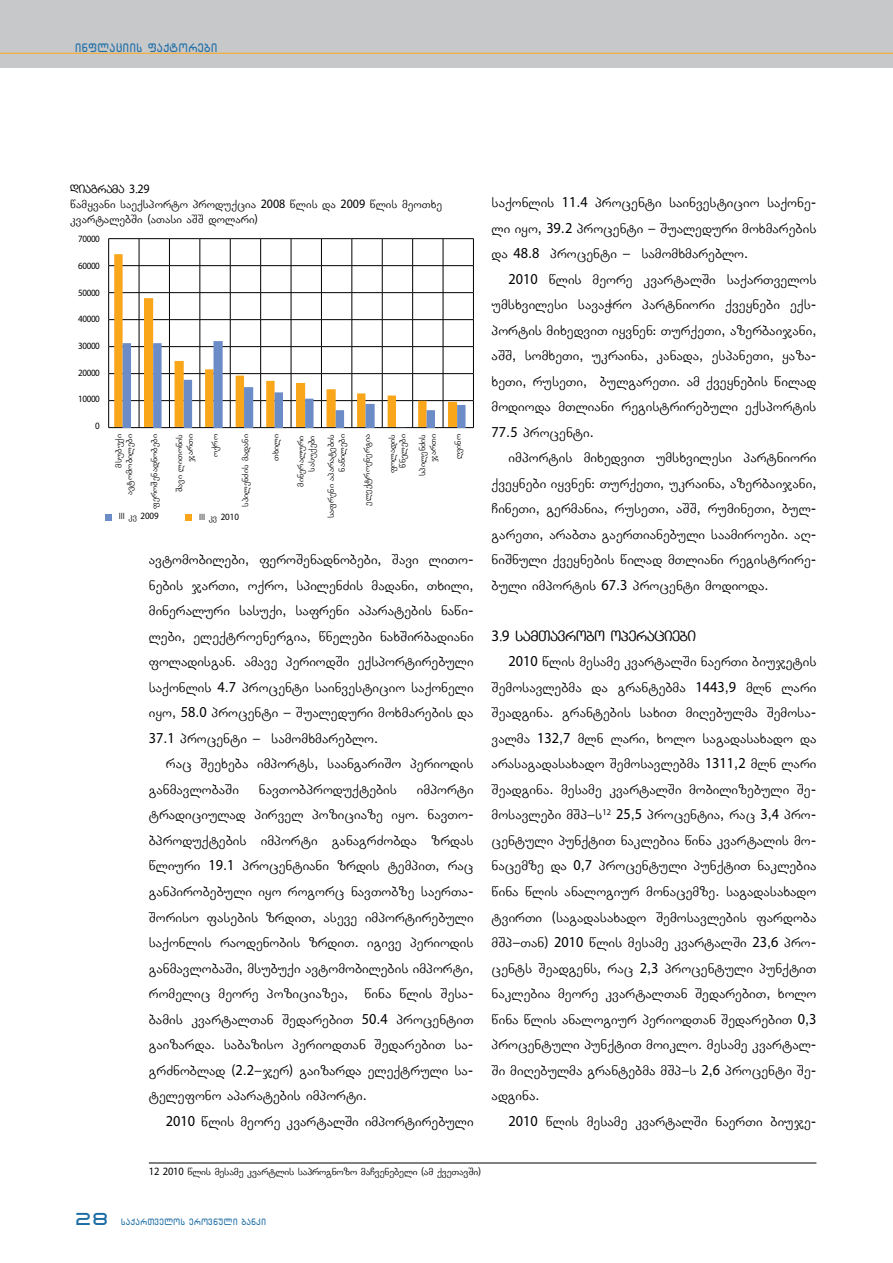
<style>
.page{position:relative;width:893px;height:1263px;background:#fff}
.page>*{position:absolute;margin:0;border:0;box-sizing:border-box;transform-origin:0 0}
.t1{font:15px "A Kolkhety M";color:#000}
.t2{font:14.25px/25.5px "A Kolkhety N";color:#000;text-align:justify}
.t3{font:12px/15px "A Kolkhety N";color:#000}
.t4{font:12px "Sanet";color:#1e6ea6}
.t5{font:12px "A Kolkhety M";color:#000}
.t6{font:10.5px "A Kolkhety N";letter-spacing:-.02em;color:#000}
.t7{font:9px/10.8px "A Kolkhety N";color:#000;text-align:right}
.t8{font:9px "Sanet";color:#1e6ea6}
.s1{font-family:"Gotthard";font-size:18px}
</style>
<div class="page">
<div style="left:0;top:0;width:893px;height:68px;background:#c7c8ca"></div>
<hr style="left:0;top:53px;width:893px;height:1px;background:#faa61a">
<hr style="left:108px;top:238px;width:31px;height:1px;background:#000">
<hr style="left:139px;top:238px;width:30px;height:1px;background:#000">
<hr style="left:169px;top:238px;width:31px;height:1px;background:#000">
<hr style="left:200px;top:238px;width:30px;height:1px;background:#000">
<hr style="left:230px;top:238px;width:31px;height:1px;background:#000">
<hr style="left:261px;top:238px;width:30px;height:1px;background:#000">
<hr style="left:291px;top:238px;width:30px;height:1px;background:#000">
<hr style="left:321px;top:238px;width:31px;height:1px;background:#000">
<hr style="left:352px;top:238px;width:30px;height:1px;background:#000">
<hr style="left:382px;top:238px;width:31px;height:1px;background:#000">
<hr style="left:413px;top:238px;width:30px;height:1px;background:#000">
<hr style="left:443px;top:238px;width:31px;height:1px;background:#000">
<hr style="left:108px;top:265px;width:31px;height:1px;background:#000">
<hr style="left:443px;top:265px;width:31px;height:1px;background:#000">
<hr style="left:108px;top:292px;width:31px;height:1px;background:#000">
<hr style="left:443px;top:292px;width:31px;height:1px;background:#000">
<hr style="left:108px;top:319px;width:31px;height:1px;background:#000">
<hr style="left:443px;top:319px;width:31px;height:1px;background:#000">
<hr style="left:108px;top:346px;width:31px;height:1px;background:#000">
<hr style="left:443px;top:346px;width:31px;height:1px;background:#000">
<hr style="left:108px;top:373px;width:31px;height:1px;background:#000">
<hr style="left:443px;top:373px;width:31px;height:1px;background:#000">
<hr style="left:108px;top:400px;width:31px;height:1px;background:#000">
<svg style="left:108px;top:239px;width:1px;height:188px"></svg>
<hr style="left:443px;top:400px;width:31px;height:1px;background:#000">
<svg style="left:473px;top:239px;width:1px;height:188px"></svg>
<hr style="left:108px;top:427px;width:366px;height:1px;background:#000">
<div style="left:185px;top:514px;width:7px;height:7px;background:#faa61a"></div>
<div style="left:105px;top:514px;width:6px;height:7px;background:#6c8cc7"></div>
<svg style="left:114px;top:254px;width:9px;height:173px;background:#f6aa2a"></svg>
<svg style="left:123px;top:239px;width:342px;height:189px"></svg>
<hr style="left:149px;top:1163px;width:667px;height:1px;background:#000">
<p class="t4" style="left:75px;top:40px;width:144px">INFLACIIS FAQTOREBI</p>
<p class="t5" style="left:70px;top:182px;width:81px">DIAGRAMA 3.29</p>
<p class="t3" style="left:70px;top:196px;width:373px">WAMYVANI SAEQSPORTO PRODUQCIA 2008 WLIS DA 2009 WLIS MEOTXE<br>KVARTALEBSI (ATASI ASS DOLARI)</p>
<p class="t7" style="left:78px;top:234px;width:23px">70000</p>
<p class="t7" style="left:78px;top:260px;width:23px">60000</p>
<p class="t7" style="left:78px;top:287px;width:23px">50000</p>
<p class="t7" style="left:78px;top:314px;width:23px">40000</p>
<p class="t7" style="left:78px;top:340px;width:23px">30000</p>
<p class="t7" style="left:78px;top:367px;width:23px">20000</p>
<p class="t7" style="left:78px;top:394px;width:23px">10000</p>
<p class="t7" style="left:95px;top:420px;width:6px">0</p>
<p class="t7" style="left:174px;top:492px;width:60px;rotate:-90deg">SAVI LITONIS<br>JARTI</p>
<p class="t7" style="left:361px;top:506px;width:73px;rotate:-90deg">ELEQTROENERGIA</p>
<p class="t7" style="left:270px;top:461px;width:28px;rotate:-90deg">TXILI</p>
<p class="t7" style="left:386px;top:473px;width:41px;rotate:-90deg">FOLADIS<br>WNELEBI</p>
<p class="t7" style="left:417px;top:476px;width:44px;rotate:-90deg">SPILENZIS<br>JARTI</p>
<p class="t7" style="left:452px;top:459px;width:27px;rotate:-90deg">RVINO</p>
<p class="t7" style="left:325px;top:518px;width:85px;rotate:-90deg">SAFRENI APARATEBIS<br>NAWILEBI</p>
<p class="t7" style="left:113px;top:495px;width:62px;rotate:-90deg">MSUBUQI<br>AVTOMOBILEBI</p>
<p class="t7" style="left:209px;top:457px;width:24px;rotate:-90deg">OQRO</p>
<p class="t7" style="left:295px;top:487px;width:53px;rotate:-90deg">MINERALURI<br>SASUQEBI</p>
<p class="t7" style="left:149px;top:509px;width:76px;rotate:-90deg">FEROSENADNOBEBI</p>
<p class="t7" style="left:240px;top:507px;width:74px;rotate:-90deg">SPILENZIS MADANI</p>
<p class="t7" style="left:119px;top:510px;width:41px">III KV 2009</p>
<p class="t7" style="left:200px;top:511px;width:41px">III KV 2010</p>
<p class="t2" style="left:149px;top:547px;width:326px">AVTOMOBILEBI, FEROSENADNOBEBI, SAVI LITO-NEBIS JARTI, OQRO, SPILENZIS MADANI, TXILI, MINERALURI SASUQI, SAFRENI APARATEBIS NAWI-LEBI, ELEQTROENERGIA, WNELEBI NAXSIRBADIANI FOLADISGAN. AMAVE PERIODSI EQSPORTIREBULI SAQONLIS 4.7 PROCENTI SAINVESTICIO SAQONELI IYO, 58.0 PROCENTI _ SUALEDURI MOXMAREBIS DA 37.1 PROCENTI _ SAMOMXMAREBLO.</p>
<p class="t2" style="left:149px;top:751px;width:326px;text-indent:17px">RAC SEEXEBA IMPORTS, SAANGARISO PERIODIS<br>GANMAVLOBASI</p>
<p class="t2" style="left:149px;top:776px;width:326px;text-indent:268px">IMPORTI TRADICIULAD PIRVEL POZICIAZE IYO. NAVTO-BPRODUQTEBIS IMPORTI GANAGRZOBDA ZRDAS WLIURI 19.1 PROCENTIANI ZRDIS TEMPIT, RAC GANPIROBEBULI IYO ROGORC NAVTOBZE SAERTA-SORISO FASEBIS ZRDIT, ASEVE IMPORTIREBULI SAQONLIS RAODENOBIS ZRDIT. IGIVE PERIODIS GANMAVLOBASI, MSUBUQI AVTOMOBILEBIS IMPORTI, ROMELIC MEORE POZICIAZEA, WINA WLIS SESA-BAMIS KVARTALTAN SEDAREBIT 50.4 PROCENTIT GAIZARDA. SABAZISO PERIODTAN SEDAREBIT SA-GRZNOBLAD (2.2_JER) GAIZARDA ELEQTRULI SA-TELEFONO APARATEBIS IMPORTI.</p>
<p class="t2" style="left:166px;top:1108px;width:309px">2010 WLIS MEORE KVARTALSI IMPORTIREBULI</p>
<p class="t2" style="left:259px;top:776px;width:140px">NAVTOBPRODUQTEBIS</p>
<p class="t2" style="left:492px;top:189px;width:326px">SAQONLIS 11.4 PROCENTI SAINVESTICIO SAQONE-LI IYO, 39.2 PROCENTI _ SUALEDURI MOXMAREBIS DA 48.8 PROCENTI _ SAMOMXMAREBLO.</p>
<p class="t2" style="left:492px;top:266px;width:326px;text-indent:17px">2010 WLIS MEORE KVARTALSI SAQARTVELOS UMSXVILESI SAVAWRO PARTNIORI QVEYNEBI EQS-PORTIS MIXEDVIT IYVNEN: TURQETI, AZERBAIJANI, ASS, SOMXETI, UKRAINA, KANADA, ESPANETI, YAZA-XETI, RUSETI, BULGARETI. AM QVEYNEBIS WILAD MODIODA MTLIANI REGISTRIREBULI EQSPORTIS 77.5 PROCENTI.</p>
<p class="t2" style="left:492px;top:445px;width:326px;text-indent:17px">IMPORTIS MIXEDVIT UMSXVILESI PARTNIORI QVEYNEBI IYVNEN: TURQETI, UKRAINA, AZERBAIJANI, CINETI, GERMANIA, RUSETI, ASS, RUMINETI, BUL-GARETI, ARABTA GAERTIANEBULI SAAMIROEBI. AR-NISNULI QVEYNEBIS WILAD MTLIANI REGISTRIRE-BULI IMPORTIS 67.3 PROCENTI MODIODA.</p>
<p class="t1" style="left:492px;top:627px;width:206px">3.9 SAMTAVROBO OPERACIEBI</p>
<p class="t2" style="left:492px;top:649px;width:326px;text-indent:17px">2010 WLIS MESAME KVARTALSI NAERTI BIUJETIS SEMOSAVLEBMA DA GRANTEBMA 1443,9 MLN LARI SEADGINA. GRANTEBIS SAXIT MIREBULMA SEMOSA-VALMA 132,7 MLN LARI, XOLO SAGADASAXADO DA ARASAGADASAXADO SEMOSAVLEBMA 1311,2 MLN LARI SEADGINA. MESAME KVARTALSI MOBILIZEBULI SE-MOSAVLEBI MSP_S<sup>12</sup> 25,5 PROCENTIA, RAC 3,4 PRO-CENTULI PUNQTIT NAKLEBIA WINA KVARTALIS MO-NACEMZE DA 0,7 PROCENTULI PUNQTIT NAKLEBIA WINA WLIS ANALOGIUR MONACEMZE. SAGADASAXADO TVIRTI (SAGADASAXADO SEMOSAVLEBIS FARDOBA MSP_TAN) 2010 WLIS MESAME KVARTALSI 23,6 PRO-CENTS SEADGENS, RAC 2,3 PROCENTULI PUNQTIT NAKLEBIA MEORE KVARTALTAN SEDAREBIT, XOLO WINA WLIS ANALOGIUR PERIODTAN SEDAREBIT 0,3<br>PROCENTULI PUNQTIT MOIKLO. MESAME KVARTAL-SI MIREBULMA GRANTEBMA MSP_S 2,6 PROCENTI SE-ADGINA.</p>
<p class="t2" style="left:509px;top:1108px;width:309px">2010 WLIS MESAME KVARTALSI NAERTI BIUJE-</p>
<p class="t6" style="left:149px;top:1165px;width:334px">12 2010 WLIS MESAME KVARTLIS SAPROGNOZO MACVENEBELI (AM QVETAVSI)</p>
<p class="t8" style="left:75px;top:1217px;width:193px"><span class="s1">28</span> SAQARTVELOS EROVNULI BANKI</p>
</div>
